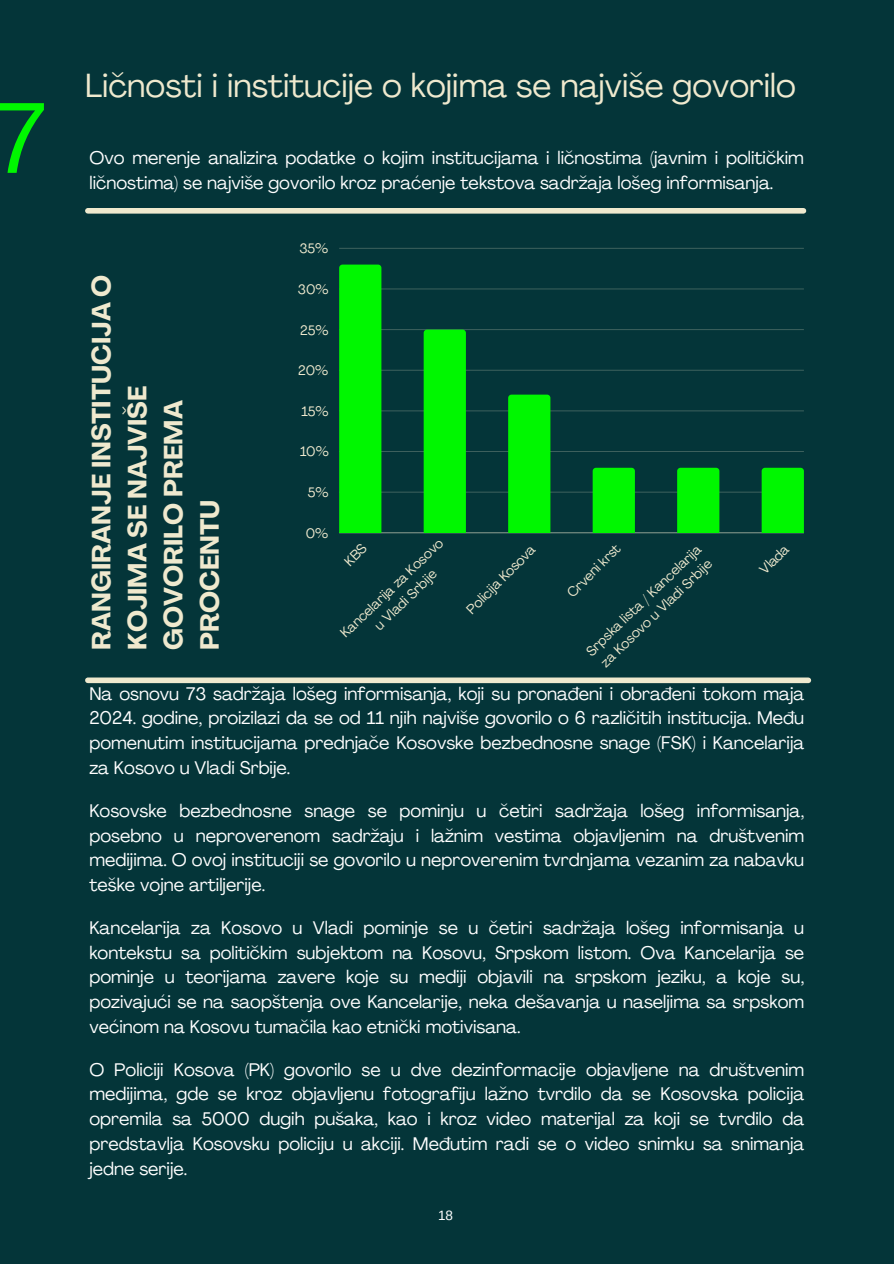
<style>
.page{position:relative;width:894px;height:1264px;background:#fff}
.page>*{position:absolute;margin:0;border:0;box-sizing:border-box;transform-origin:0 0}
.t1{font:98.85px "Agrandir";color:#00f700}
.t2{font:33px "Agrandir";color:#efe9ce}
.t3{font:700 25.95px/36px "Agrandir";color:#efe9ce}
.t4{font:18px/24.8px "Agrandir";color:#fff;text-align:justify}
.t5{font:13.5px/18px "Agrandir";color:#efe9ce}
.t6{font:13.5px "Arimo";color:#fff}
</style>
<div class="page">
<div style="left:0;top:0;width:893px;height:1263px;background:#043539"></div>
<div style="left:88px;top:208px;width:715px;height:6px;background:#efe9ce"></div>
<div style="left:88px;top:677px;width:720px;height:6px;background:#efe9ce"></div>
<hr style="left:339px;top:532px;width:464px;height:1px;background:#678178">
<hr style="left:339px;top:492px;width:464px;height:1px;background:#2a5251">
<hr style="left:339px;top:451px;width:464px;height:1px;background:#3d605d">
<hr style="left:339px;top:410px;width:464px;height:1px;background:#27504f">
<hr style="left:339px;top:370px;width:464px;height:1px;background:#2f5654">
<hr style="left:339px;top:329px;width:464px;height:1px;background:#385d5a">
<hr style="left:339px;top:289px;width:464px;height:1px;background:#1e4949">
<hr style="left:339px;top:248px;width:464px;height:1px;background:#345a57">
<div style="left:339px;top:264px;width:42px;height:269px;background:#00f700"></div>
<div style="left:423px;top:329px;width:43px;height:204px;background:#00f700"></div>
<div style="left:508px;top:394px;width:42px;height:139px;background:#00f700"></div>
<div style="left:592px;top:468px;width:42px;height:65px;background:#00f700"></div>
<div style="left:677px;top:468px;width:42px;height:65px;background:#00f700"></div>
<div style="left:761px;top:468px;width:42px;height:65px;background:#00f700"></div>
<h1 class="t1" style="left:-5px;top:99px;width:52px">7</h1>
<p class="t2" style="left:85px;top:72px;width:712px">Ličnosti i institucije o kojima se najviše govorilo</p>
<h3 class="t4" style="left:89px;top:147px;width:715px">Ovo merenje analizira podatke o kojim institucijama i ličnostima (javnim i političkim ličnostima) se najviše govorilo kroz praćenje tekstova sadržaja lošeg informisanja.</h3>
<h3 class="t3" style="left:86px;top:649px;width:376px;rotate:-90deg">RANGIRANJE INSTITUCIJA O<br>KOJIMA SE NAJVIŠE<br>GOVORILO PREMA<br>PROCENTU</h3>
<p class="t5" style="left:299px;top:241px;width:30px">35%</p>
<p class="t5" style="left:298px;top:281px;width:32px">30%</p>
<p class="t5" style="left:300px;top:322px;width:30px">25%</p>
<p class="t5" style="left:298px;top:363px;width:32px">20%</p>
<p class="t5" style="left:301px;top:403px;width:29px">15%</p>
<p class="t5" style="left:300px;top:444px;width:30px">10%</p>
<p class="t5" style="left:308px;top:484px;width:22px">5%</p>
<p class="t5" style="left:305px;top:525px;width:24px">0%</p>
<h3 class="t5" style="left:337px;top:629px;width:138px;rotate:-44deg">Kancelarija za Kosovo</h3>
<h3 class="t5" style="left:371px;top:622px;width:82px;rotate:-44deg">u Vladi Srbije</h3>
<p class="t5" style="left:463px;top:605px;width:92px;rotate:-45deg">Policija Kosova</p>
<p class="t5" style="left:563px;top:589px;width:71px;rotate:-45deg">Crveni krst</p>
<p class="t5" style="left:756px;top:566px;width:36px;rotate:-45deg">Vlada</p>
<p class="t5" style="left:583px;top:647px;width:155px;rotate:-44deg">Srpska lista / Kancelarija za Kosovo u Vladi Srbije</p>
<p class="t4" style="left:89px;top:682px;width:716px">Na osnovu 73 sadržaja lošeg informisanja, koji su pronađeni i obrađeni tokom maja 2024. godine, proizilazi da se od 11 njih najviše govorilo o 6 različitih institucija. Među pomenutim institucijama prednjače Kosovske bezbednosne snage (FSK) i Kancelarija za Kosovo u Vladi Srbije.</p>
<p class="t4" style="left:89px;top:799px;width:716px">Kosovske bezbednosne snage se pominju u četiri sadržaja lošeg informisanja, posebno u neproverenom sadržaju i lažnim vestima objavljenim na društvenim medijima. O ovoj instituciji se govorilo u neproverenim tvrdnjama vezanim za nabavku teške vojne artiljerije.</p>
<p class="t4" style="left:89px;top:916px;width:716px">Kancelarija za Kosovo u Vladi pominje se u četiri sadržaja lošeg informisanja u kontekstu sa političkim subjektom na Kosovu, Srpskom listom. Ova Kancelarija se pominje u teorijama zavere koje su mediji objavili na srpskom jeziku, a koje su, pozivajući se na saopštenja ove Kancelarije, neka dešavanja u naseljima sa srpskom većinom na Kosovu tumačila kao etnički motivisana.</p>
<h3 class="t4" style="left:89px;top:1058px;width:716px">O Policiji Kosova (PK) govorilo se u dve dezinformacije objavljene na društvenim medijima, gde se kroz objavljenu fotografiju lažno tvrdilo da se Kosovska policija opremila sa 5000 dugih pušaka, kao i kroz video materijal za koji se tvrdilo da predstavlja Kosovsku policiju u akciji. Međutim radi se o video snimku sa snimanja jedne serije.</h3>
<h2 class="t6" style="left:438px;top:1207px;width:17px">18</h2>
</div>
